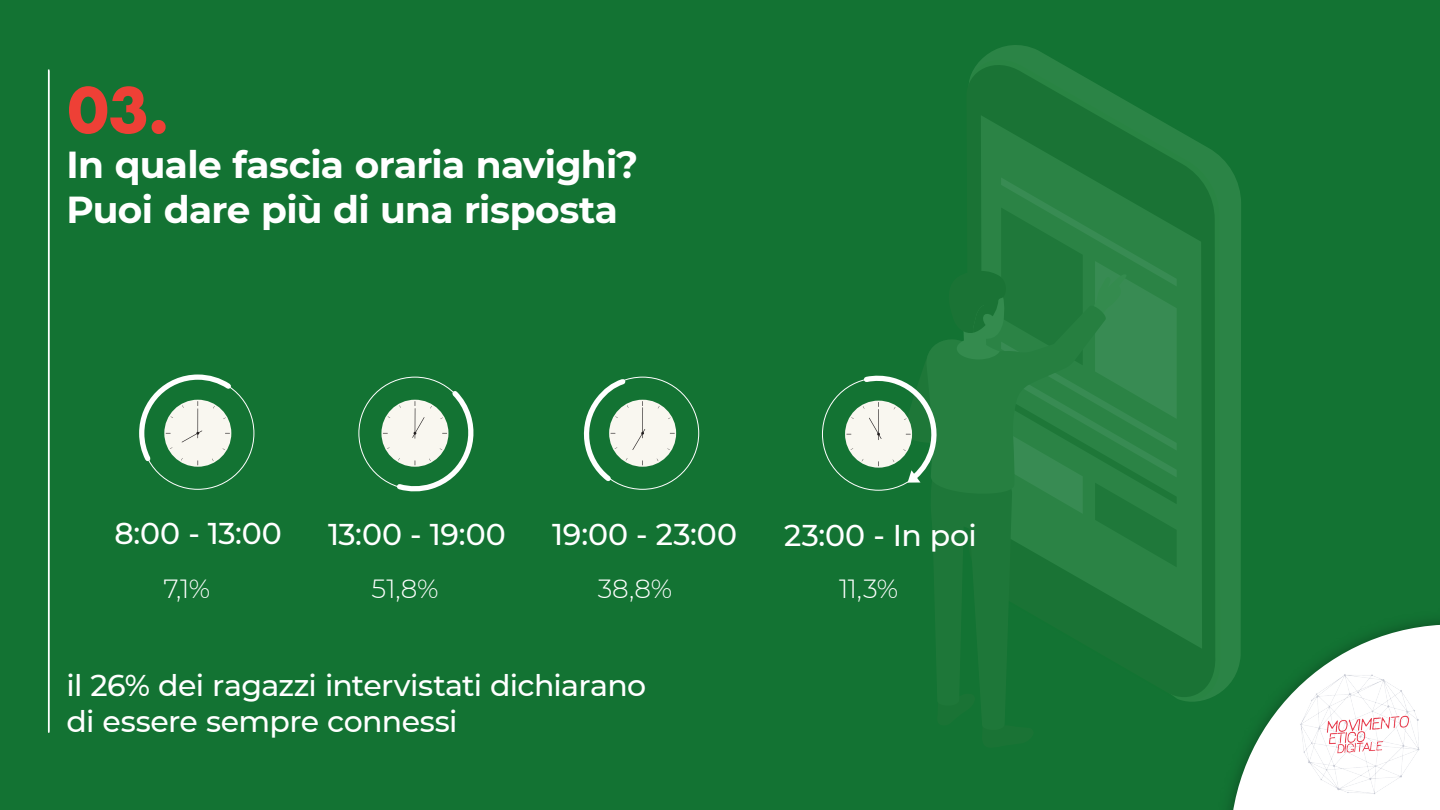
<style>
.page{position:relative;width:1440px;height:810px;background:#137333}
.page>*{position:absolute;margin:0;border:0;box-sizing:border-box;transform-origin:0 0}
.t1{font:700 60px "Futura";color:#ee4036}
.t2{font:700 37.5px/45px "Montserrat";letter-spacing:-.02em;color:#fff}
.t3{font:500 30px/36px "Montserrat";letter-spacing:-.02em;color:#fff}
.t4{font:300 26.25px "Montserrat";color:#fff}
</style>
<div class="page">
<svg style="left:987px;top:45px;width:254px;height:559px;fill:#2b8446"></svg>
<svg style="left:969px;top:55px;width:247px;height:647px"></svg>
<svg style="left:981px;top:115px;width:221px;height:534px;fill:#2b8345"></svg>
<hr style="left:48px;top:70px;width:2px;height:663px;background:#fff">
<hr style="left:48px;top:69px;width:1px;height:663px;background:#fff">
<svg style="left:139px;top:374px;width:97px;height:92px"></svg>
<svg style="left:383px;top:386px;width:91px;height:104px"></svg>
<div style="left:609px;top:400px;width:67px;height:67px;background:#f9f7f0;border-radius:50%"></div>
<svg style="left:583px;top:376px;width:62px;height:110px"></svg>
<div style="left:845px;top:401px;width:67px;height:67px;background:#f9f7f0;border-radius:50%"></div>
<svg style="left:860px;top:177px;width:317px;height:553px"></svg>
<img style="left:1210px;top:604px;width:230px;height:206px">
<svg style="left:1230px;top:624px;width:210px;height:186px"></svg>
<img style="left:1292px;top:665px;width:135px;height:136px;border-radius:68px">
<h1 class="t1" style="left:68px;top:67px;width:103px">03.</h1>
<p class="t2" style="left:67px;top:141px;width:573px">In quale fascia oraria navighi?<br>Puoi dare più di una risposta</p>
<p class="t3" style="left:114px;top:514px;width:169px">8:00 - 13:00</p>
<p class="t3" style="left:328px;top:515px;width:179px">13:00 - 19:00</p>
<p class="t3" style="left:552px;top:515px;width:186px">19:00 - 23:00</p>
<p class="t3" style="left:784px;top:516px;width:194px">23:00 - In poi</p>
<p class="t4" style="left:164px;top:571px;width:48px">7,1%</p>
<p class="t4" style="left:372px;top:571px;width:68px">51,8%</p>
<p class="t4" style="left:598px;top:571px;width:76px">38,8%</p>
<p class="t4" style="left:839px;top:571px;width:61px">11,3%</p>
<p class="t3" style="left:67px;top:666px;width:581px">il 26% dei ragazzi intervistati dichiarano di essere sempre connessi</p>
</div>
